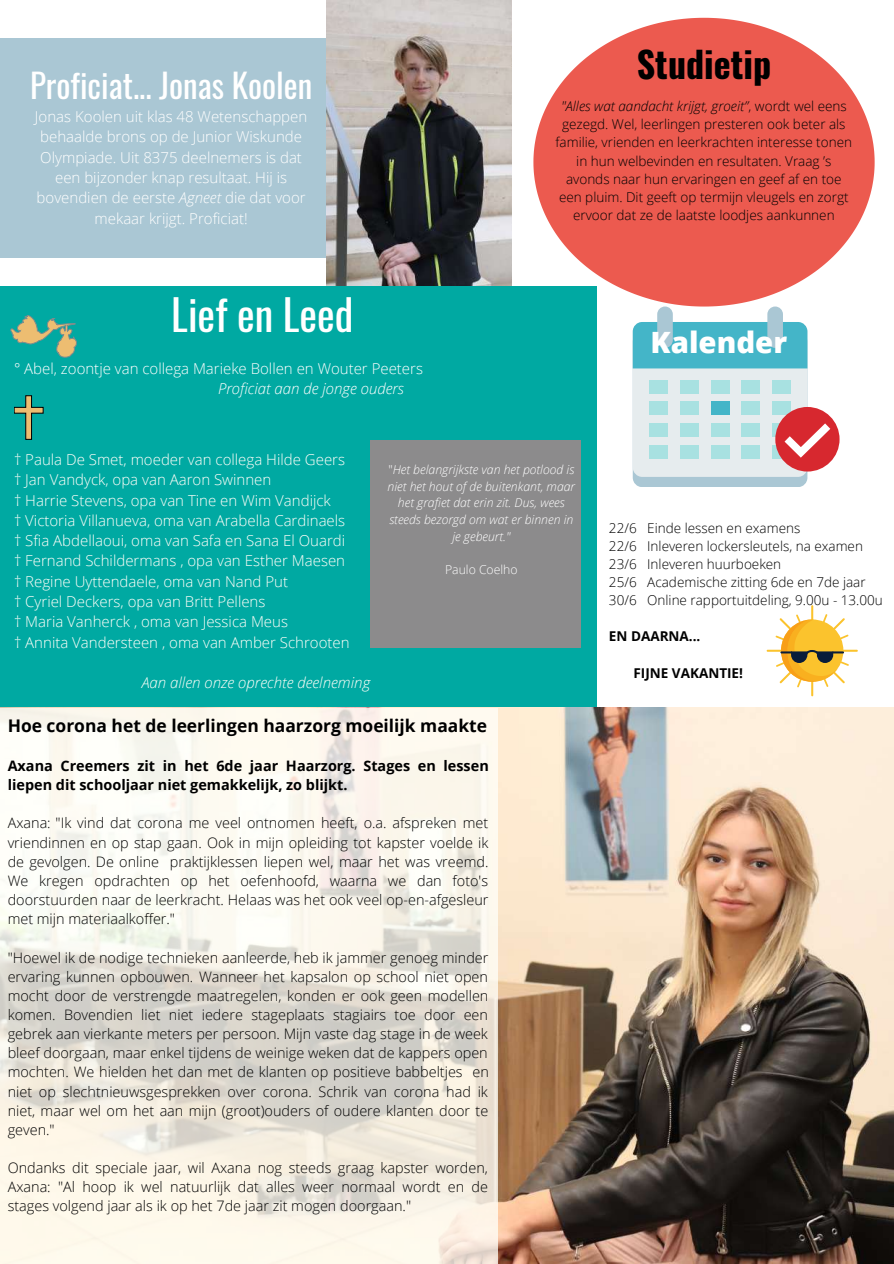
<style>
.page{position:relative;width:894px;height:1264px;background:#fff}
.page>*{position:absolute;margin:0;border:0;box-sizing:border-box;transform-origin:0 0}
.t1{font:42px "Oswald";color:#fff}
.t2{font:700 36px "Oswald";color:#000}
.t3{font:33px "Oswald";color:#fff}
.t4{font:800 29.4px "Open Sans";color:#fff}
.t5{font:700 17.4px "Open Sans";color:#000}
.t6{font:300 15px/20.2px "Open Sans";color:#fffff9}
.t7{font:300 15px/20.2px "Open Sans";color:#fff;text-align:center}
.t8{font:italic 300 15px "Open Sans";color:#fffff9}
.t9{font:italic 300 15px "Open Sans";color:#fff}
.t10{font:300 14.4px/19.2px "Open Sans";color:#000;text-align:justify}
.t11{font:700 14.4px/19.2px "Open Sans";color:#000}
.t12{font:300 13.5px/18px "Open Sans";color:#000}
.t13{font:700 13.5px "Open Sans";color:#000}
.t14{font:italic 300 12.3px/16.5px "Open Sans";color:#fff;text-align:center}
.t15{font:300 12.3px "Open Sans";color:#fff}
.s1{font-style:italic}
.s2{font-style:normal}
</style>
<div class="page">
<div style="left:0;top:286px;width:596px;height:422px;background:#00a9a2"></div>
<svg style="left:10px;top:315px;width:67px;height:43px"></svg>
<svg style="left:14px;top:395px;width:29px;height:44px"></svg>
<div style="left:370px;top:440px;width:210px;height:207px;background:#8c8b8c"></div>
<div style="left:632px;top:332px;width:175px;height:155px;background:#aac7d4;border-radius:10px"></div>
<div style="left:632px;top:322px;width:175px;height:155px;background:#e6ecee;border-radius:10px"></div>
<div style="left:632px;top:322px;width:175px;height:46px;background:#44b5c8"></div>
<div style="left:649px;top:380px;width:19px;height:13px;background:#a8e1e1"></div>
<div style="left:679px;top:380px;width:19px;height:13px;background:#a8e1e1"></div>
<div style="left:710px;top:380px;width:19px;height:13px;background:#a8e1e1"></div>
<div style="left:741px;top:380px;width:19px;height:13px;background:#a8e1e1"></div>
<div style="left:771px;top:380px;width:19px;height:13px;background:#a8e1e1"></div>
<div style="left:649px;top:402px;width:19px;height:13px;background:#a8e1e1"></div>
<div style="left:679px;top:402px;width:19px;height:13px;background:#a8e1e1"></div>
<div style="left:710px;top:402px;width:19px;height:13px;background:#44b5c8"></div>
<div style="left:741px;top:402px;width:19px;height:13px;background:#a8e1e1"></div>
<div style="left:771px;top:402px;width:19px;height:13px;background:#a8e1e1"></div>
<div style="left:649px;top:423px;width:19px;height:14px;background:#a8e1e1"></div>
<div style="left:679px;top:423px;width:19px;height:14px;background:#a8e1e1"></div>
<div style="left:710px;top:423px;width:19px;height:14px;background:#a8e1e1"></div>
<div style="left:741px;top:423px;width:19px;height:14px;background:#a8e1e1"></div>
<div style="left:771px;top:423px;width:19px;height:14px;background:#a8e1e1"></div>
<div style="left:649px;top:445px;width:19px;height:13px;background:#a8e1e1"></div>
<div style="left:679px;top:445px;width:19px;height:13px;background:#a8e1e1"></div>
<div style="left:710px;top:445px;width:19px;height:13px;background:#a8e1e1"></div>
<div style="left:741px;top:445px;width:19px;height:13px;background:#a8e1e1"></div>
<div style="left:771px;top:445px;width:19px;height:13px;background:#a8e1e1"></div>
<div style="left:657px;top:306px;width:15px;height:42px;background:#aac7d4;border-radius:8px"></div>
<div style="left:767px;top:306px;width:15px;height:42px;background:#aac7d4;border-radius:8px"></div>
<div style="left:775px;top:407px;width:64px;height:64px;background:#d7282f;border-radius:50%"></div>
<svg style="left:776px;top:415px;width:62px;height:48px"></svg>
<svg style="left:533px;top:18px;width:341px;height:288px;fill:#ec5a4f"></svg>
<img style="left:0;top:707px;width:893px;height:556px">
<svg style="left:0;top:708px;width:497px;height:555px;fill:#faf5ea"></svg>
<div style="left:0;top:38px;width:511px;height:219px;background:#aac7d4"></div>
<hr style="left:766px;top:649px;width:91px;height:2px;background:#fbc32d">
<hr style="left:811px;top:605px;width:2px;height:91px;background:#fbc32d">
<svg style="left:775px;top:614px;width:73px;height:73px"></svg>
<img style="left:327px;top:0;width:184px;height:285px">
<h3 class="t3" style="left:30px;top:59px;width:283px">Proficiat... Jonas Koolen</h3>
<p class="t7" style="left:35px;top:106px;width:274px">Jonas Koolen uit klas 48 Wetenschappen behaalde brons op de Junior Wiskunde Olympiade. Uit 8375 deelnemers is dat een bijzonder knap resultaat. Hij is bovendien de eerste <span class="s1">Agneet</span> die dat voor mekaar krijgt. Proficiat!</p>
<h1 class="t1" style="left:171px;top:281px;width:184px">Lief en Leed</h1>
<p class="t7" style="left:14px;top:358px;width:410px">° Abel, zoontje van collega Marieke Bollen en Wouter Peeters</p>
<p class="t9" style="left:218px;top:378px;width:187px">Proficiat aan de jonge ouders</p>
<h2 class="t2" style="left:636px;top:36px;width:136px">Studietip</h2>
<p class="t12" style="left:555px;top:97px;width:298px;text-align:center"><span class="s1">"Alles wat aandacht krijgt, groeit”</span>, wordt wel eens gezegd. Wel, leerlingen presteren ook beter als familie, vrienden en leerkrachten interesse tonen in hun welbevinden en resultaten. Vraag ’s avonds naar hun ervaringen en geef af en toe een pluim. Dit geeft op termijn vleugels en zorgt ervoor dat ze de laatste loodjes aankunnen</p>
<h3 class="t4" style="left:650px;top:321px;width:138px">Kalender</h3>
<p class="t6" style="left:14px;top:449px;width:337px">† Paula De Smet, moeder van collega Hilde Geers † Jan Vandyck, opa van Aaron Swinnen<br>† Harrie Stevens, opa van Tine en Wim Vandijck<br>† Victoria Villanueva, oma van Arabella Cardinaels † Sfia Abdellaoui, oma van Safa en Sana El Ouardi † Fernand Schildermans , opa van Esther Maesen † Regine Uyttendaele, oma van Nand Put<br>† Cyriel Deckers, opa van Britt Pellens<br>† Maria Vanherck , oma van Jessica Meus<br>† Annita Vandersteen , oma van Amber Schrooten</p>
<p class="t8" style="left:142px;top:672px;width:230px">Aan allen onze oprechte deelneming</p>
<p class="t14" style="left:387px;top:461px;width:189px"><span class="s2">"</span>Het belangrijkste van het potlood is niet het hout of de buitenkant, maar het grafiet dat erin zit. Dus, wees steeds bezorgd om wat er binnen in je gebeurt."</p>
<p class="t15" style="left:445px;top:560px;width:74px">Paulo Coelho</p>
<p class="t5" style="left:8px;top:713px;width:480px">Hoe corona het de leerlingen haarzorg moeilijk maakte</p>
<p class="t11" style="left:8px;top:755px;width:482px">Axana Creemers zit in het 6de jaar Haarzorg. Stages en lessen liepen dit schooljaar niet gemakkelijk, zo blijkt.</p>
<p class="t10" style="left:8px;top:813px;width:482px">Axana: "Ik vind dat corona me veel ontnomen heeft, o.a. afspreken met vriendinnen en op stap gaan. Ook in mijn opleiding tot kapster voelde ik de gevolgen. De online praktijklessen liepen wel, maar het was vreemd.<br>We kregen opdrachten op het oefenhoofd, waarna we dan foto's doorstuurden naar de leerkracht. Helaas was het ook veel op-en-afgesleur met mijn materiaalkoffer."</p>
<p class="t10" style="left:8px;top:947px;width:482px">"Hoewel ik de nodige technieken aanleerde, heb ik jammer genoeg minder ervaring kunnen opbouwen. Wanneer het kapsalon op school niet open mocht door de verstrengde maatregelen, konden er ook geen modellen komen. Bovendien liet niet iedere stageplaats stagiairs toe door een gebrek aan vierkante meters per persoon. Mijn vaste dag stage in de week bleef doorgaan, maar enkel tijdens de weinige weken dat de kappers open mochten. We hielden het dan met de klanten op positieve babbeltjes en niet op slechtnieuwsgesprekken over corona. Schrik van corona had ik niet, maar wel om het aan mijn (groot)ouders of oudere klanten door te geven."</p>
<p class="t10" style="left:8px;top:1157px;width:481px">Ondanks dit speciale jaar, wil Axana nog steeds graag kapster worden, Axana: "Al hoop ik wel natuurlijk dat alles weer normaal wordt en de stages volgend jaar als ik op het 7de jaar zit mogen doorgaan."</p>
<p class="t12" style="left:608px;top:519px;width:275px">22/6 Einde lessen en examens<br>22/6 Inleveren lockersleutels, na examen 23/6 Inleveren huurboeken<br>25/6 Academische zitting 6de en 7de jaar 30/6 Online rapportuitdeling, 9.00u - 13.00u</p>
<p class="t13" style="left:608px;top:627px;width:93px">EN DAARNA...</p>
<p class="t13" style="left:633px;top:663px;width:111px">FIJNE VAKANTIE!</p>
</div>
